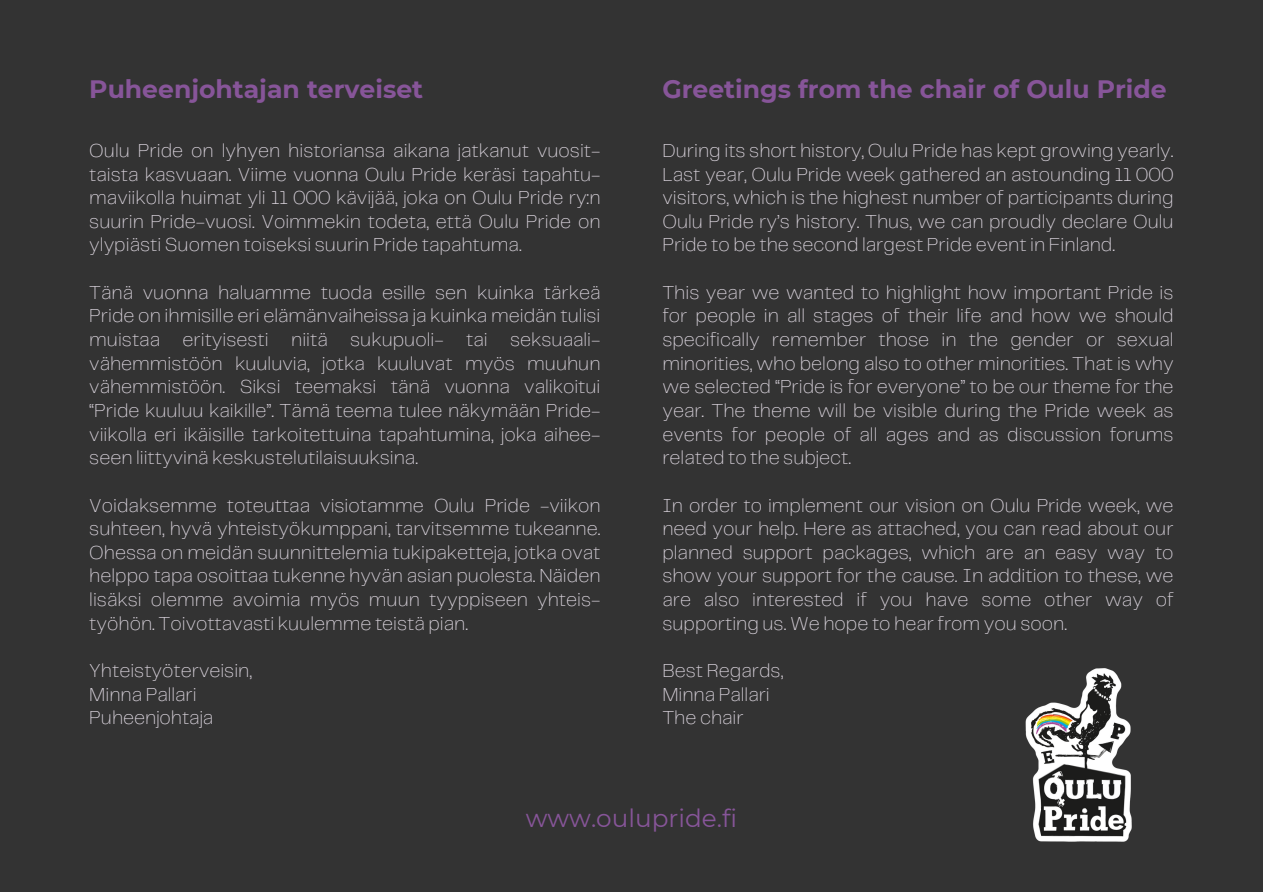
<style>
.page{position:relative;width:1263px;height:894px;background:#fff}
.page>*{position:absolute;margin:0;border:0;box-sizing:border-box;transform-origin:0 0}
.t1{font:700 25.05px "Montserrat";color:#875599}
.t2{font:24.75px "Montserrat";color:#875599}
.t3{font:200 19.5px/23.7px "Telegraf";color:#ede6f0;text-align:justify}
</style>
<div class="page">
<div style="left:0;top:0;width:1263px;height:891px;background:#333"></div>
<img style="left:1025px;top:668px;width:107px;height:174px">
<p class="t1" style="left:89px;top:73px;width:335px">Puheenjohtajan terveiset</p>
<p class="t3" style="left:89px;top:139px;width:513px">Oulu Pride on lyhyen historiansa aikana jatkanut vuosit&shy;taista kasvuaan. Viime vuonna Oulu Pride keräsi tapahtu&shy;maviikolla huimat yli 11 000 kävijää, joka on Oulu Pride ry:n suurin Pride-vuosi. Voimmekin todeta, että Oulu Pride on ylypiästi Suomen toiseksi suurin Pride tapahtuma.</p>
<p class="t3" style="left:89px;top:281px;width:513px">Tänä vuonna haluamme tuoda esille sen kuinka tärkeä Pride on ihmisille eri elämänvaiheissa ja kuinka meidän tulisi muistaa erityisesti niitä sukupuoli- tai seksuaali&shy;vähemmistöön kuuluvia, jotka kuuluvat myös muuhun vähemmistöön. Siksi teemaksi tänä vuonna valikoitui “Pride kuuluu kaikille”. Tämä teema tulee näkymään Pride&shy;viikolla eri ikäisille tarkoitettuina tapahtumina, joka aihee&shy;seen liittyvinä keskustelutilaisuuksina.</p>
<p class="t3" style="left:89px;top:494px;width:513px">Voidaksemme toteuttaa visiotamme Oulu Pride -viikon suhteen, hyvä yhteistyökumppani, tarvitsemme tukeanne.<br>Ohessa on meidän suunnittelemia tukipaketteja, jotka ovat helppo tapa osoittaa tukenne hyvän asian puolesta. Näiden lisäksi olemme avoimia myös muun tyyppiseen yhteis&shy;työhön. Toivottavasti kuulemme teistä pian.</p>
<p class="t3" style="left:89px;top:659px;width:164px;text-align:left">Yhteistyöterveisin,<br>Minna Pallari<br>Puheenjohtaja</p>
<h1 class="t1" style="left:662px;top:73px;width:506px">Greetings from the chair of Oulu Pride</h1>
<p class="t3" style="left:662px;top:139px;width:513px">During its short history, Oulu Pride has kept growing yearly.<br>Last year, Oulu Pride week gathered an astounding 11 000 visitors, which is the highest number of participants during Oulu Pride ry’s history. Thus, we can proudly declare Oulu Pride to be the second largest Pride event in Finland.</p>
<p class="t3" style="left:662px;top:281px;width:513px">This year we wanted to highlight how important Pride is for people in all stages of their life and how we should specifically remember those in the gender or sexual minorities, who belong also to other minorities. That is why we selected “Pride is for everyone” to be our theme for the year. The theme will be visible during the Pride week as events for people of all ages and as discussion forums related to the subject.</p>
<p class="t3" style="left:662px;top:494px;width:513px">In order to implement our vision on Oulu Pride week, we need your help. Here as attached, you can read about our planned support packages, which are an easy way to show your support for the cause. In addition to these, we are also interested if you have some other way of supporting us. We hope to hear from you soon.</p>
<p class="t3" style="left:662px;top:659px;width:122px;text-align:left">Best Regards,<br>Minna Pallari<br>The chair</p>
<p class="t2" style="left:526px;top:802px;width:213px">www.oulupride.fi</p>
</div>
